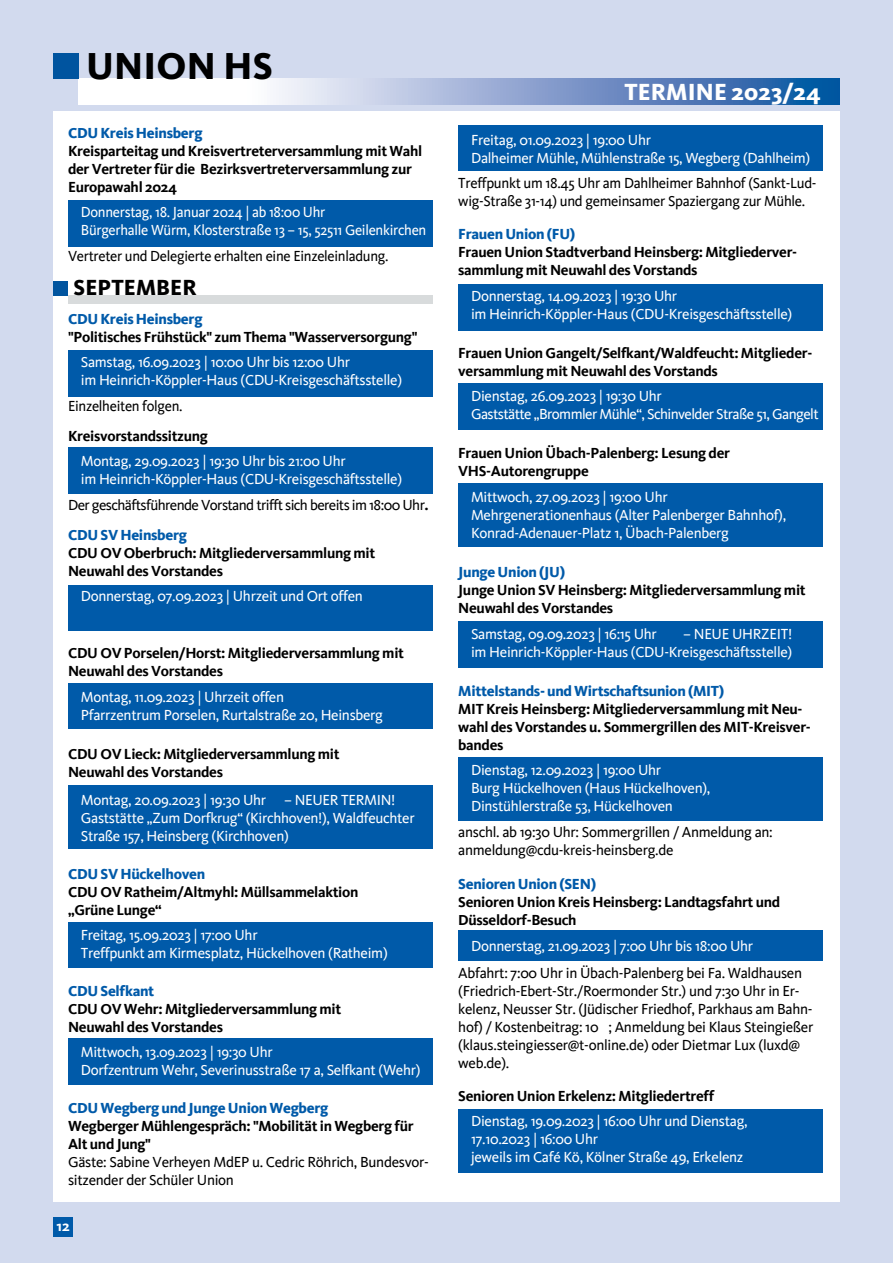
<style>
.page{position:relative;width:893px;height:1263px;background:#d2daee}
.page>*{position:absolute;margin:0;border:0;box-sizing:border-box;transform-origin:0 0}
.t1{font:800 38.7px "Kievit";letter-spacing:.005em;color:#000}
.t2{font:800 24px "Kievit";letter-spacing:.005em;color:#fff}
.t3{font:800 22.5px "Kievit";letter-spacing:.005em;color:#000}
.t4{font:15px/18px "Kievit";letter-spacing:-.02em;color:#fff}
.t5{font:700 15px/18px "Kievit";letter-spacing:-.02em;color:#000}
.t6{font:15px/18px "Kievit";letter-spacing:-.02em;color:#000}
.t7{font:800 15px "Kievit";letter-spacing:-.02em;color:#005aa9}
.t8{font:15px/18px "Kievit";letter-spacing:-.04em;color:#fff}
.t9{font:15px/30px "Kievit";letter-spacing:-.04em;color:#000}
.t10{font:700 15px "Kievit";color:#fff}
.s1{font-weight:700}
.s2{font-weight:800;color:#005aa9}
.s3{font-weight:700;color:#000}
</style>
<div class="page">
<div style="left:53px;top:111px;width:787px;height:1090px;background:#fff"></div>
<div style="left:458px;top:383px;width:365px;height:46px;background:#005aa9"></div>
<div style="left:68px;top:785px;width:365px;height:64px;background:#005aa9"></div>
<svg style="left:79px;top:79px;width:761px;height:26px;background:#a0b6d8"></svg>
<div style="left:53px;top:53px;width:26px;height:26px;background:#00549f"></div>
<div style="left:68px;top:200px;width:365px;height:46px;background:#005aa9"></div>
<div style="left:68px;top:350px;width:365px;height:47px;background:#005aa9"></div>
<div style="left:68px;top:447px;width:365px;height:46px;background:#005aa9"></div>
<div style="left:68px;top:683px;width:365px;height:46px;background:#005aa9"></div>
<div style="left:458px;top:483px;width:365px;height:64px;background:#005aa9"></div>
<div style="left:458px;top:621px;width:365px;height:47px;background:#005aa9"></div>
<div style="left:458px;top:757px;width:365px;height:64px;background:#005aa9"></div>
<div style="left:458px;top:1109px;width:365px;height:63px;background:#005aa9"></div>
<div style="left:68px;top:295px;width:365px;height:9px;background:#d8dbdc"></div>
<div style="left:53px;top:281px;width:15px;height:14px;background:#00549f"></div>
<div style="left:68px;top:1038px;width:365px;height:47px;background:#005aa9"></div>
<div style="left:68px;top:922px;width:365px;height:46px;background:#005aa9"></div>
<div style="left:458px;top:284px;width:365px;height:46px;background:#005aa9"></div>
<div style="left:458px;top:125px;width:365px;height:46px;background:#005aa9"></div>
<div style="left:53px;top:1217px;width:20px;height:20px;background:#005aa9"></div>
<div style="left:68px;top:585px;width:365px;height:45px;background:#005aa9"></div>
<div style="left:458px;top:930px;width:365px;height:31px;background:#005aa9"></div>
<h1 class="t1" style="left:86px;top:43px;width:188px">UNION HS</h1>
<p class="t7" style="left:68px;top:124px;width:136px">CDU Kreis Heinsberg</p>
<p class="t5" style="left:68px;top:142px;width:356px">Kreisparteitag und Kreisvertreterversammlung mit Wahl der Vertreter für die Bezirksvertreterversammlung zur<br>Europawahl 2024</p>
<p class="t4" style="left:81px;top:203px;width:347px">Donnerstag, 18. Januar 2024 | ab 18:00 Uhr<br>Bürgerhalle Würm, Klosterstraße 13 – 15, 52511 Geilenkirchen</p>
<p class="t6" style="left:68px;top:247px;width:322px">Vertreter und Delegierte erhalten eine Einzeleinladung.</p>
<h3 class="t3" style="left:74px;top:274px;width:125px">SEPTEMBER</h3>
<p class="t7" style="left:68px;top:310px;width:136px">CDU Kreis Heinsberg</p>
<p class="t5" style="left:68px;top:328px;width:351px">"Politisches Frühstück" zum Thema "Wasserversorgung"</p>
<p class="t4" style="left:81px;top:353px;width:323px">Samstag, 16.09.2023 | 10:00 Uhr bis 12:00 Uhr<br>im Heinrich-Köppler-Haus (CDU-Kreisgeschäftsstelle)</p>
<p class="t6" style="left:68px;top:397px;width:116px">Einzelheiten folgen.</p>
<p class="t5" style="left:68px;top:427px;width:141px">Kreisvorstandssitzung</p>
<p class="t4" style="left:81px;top:452px;width:323px">Montag, 29.09.2023 | 19:30 Uhr bis 21:00 Uhr<br>im Heinrich-Köppler-Haus (CDU-Kreisgeschäftsstelle)</p>
<p class="t9" style="left:68px;top:490px;width:362px">Der geschäftsführende Vorstand trifft sich bereits im 18:00 Uhr<span class="s1">.<br></span><span class="s2">CDU SV Heinsberg</span></p>
<p class="t5" style="left:68px;top:544px;width:309px">CDU OV Oberbruch: Mitgliederversammlung mit<br>N euwahl des Vorstandes</p>
<p class="t4" style="left:81px;top:587px;width:284px">Donnerstag, 07.09.2023 | Uhrzeit und Ort offen</p>
<p class="t5" style="left:68px;top:644px;width:337px">CDU OV Porselen/Horst: Mitgliederversammlung mit<br>N euwahl des Vorstandes</p>
<p class="t4" style="left:81px;top:688px;width:304px">Montag, 11.09.2023 | Uhrzeit offen<br>Pfarrzentrum Porselen, Rurtalstraße 20, H einsberg</p>
<p class="t5" style="left:68px;top:745px;width:273px">CDU OV Lieck: Mitgliederversammlung mit<br>N euwahl des Vorstandes</p>
<p class="t4" style="left:81px;top:791px;width:316px">Montag, 20.09.2023 | 19:30 Uhr – N EUER TERMIN !</p>
<p class="t4" style="left:68px;top:809px;width:348px">Gaststätte „Zum Dorfkrug“ (Kirchhoven!), Waldfeuchter</p>
<p class="t4" style="left:81px;top:827px;width:210px">Straße 157, Heinsberg (Kirchhoven)</p>
<p class="t7" style="left:68px;top:865px;width:139px">CDU SV Hückelhoven</p>
<p class="t5" style="left:68px;top:883px;width:292px">CDU OV Ratheim/Altmyhl: Müllsammelaktion „Grüne Lunge“</p>
<p class="t4" style="left:81px;top:926px;width:308px">Freitag, 15.09.2023 | 17:00 Uhr<br>Treffpunkt am Kirmesplatz, H ückelhoven (Ratheim)</p>
<p class="t7" style="left:68px;top:982px;width:88px">CDU Selfkant</p>
<p class="t5" style="left:68px;top:1000px;width:275px">CDU OV Wehr: Mitgliederversammlung mit<br>N euwahl des Vorstandes</p>
<p class="t4" style="left:81px;top:1043px;width:341px">Mittwoch, 13.09.2023 | 19:30 Uhr<br>Dorfzentrum Wehr, Severinusstraße 17 a, Selfkant (Wehr)</p>
<p class="t7" style="left:68px;top:1099px;width:262px">CDU Wegberg und Junge Union Wegberg</p>
<p class="t5" style="left:68px;top:1117px;width:347px">Wegberger Mühlengespräch: "Mobilität in Wegberg für<br>Alt und Jung"</p>
<p class="t6" style="left:68px;top:1153px;width:362px">Gäste: Sabine Verheyen MdEP u. Cedric Röhrich, Bundesvor&shy;sitzender der Schüler Union</p>
<p class="t10" style="left:56px;top:1217px;width:15px">12</p>
<h2 class="t2" style="left:624px;top:78px;width:198px">TERMINE 2023/24</h2>
<p class="t4" style="left:471px;top:131px;width:341px">Freitag, 01.09.2023 | 19:00 Uhr<br>Dalheimer Mühle, Mühlenstraße 15, Wegberg (Dahlheim)</p>
<p class="t6" style="left:458px;top:175px;width:360px">Treffpunkt um 18.45 Uhr am Dahlheimer Bahnhof (Sankt-Lud&shy;wig-Straße 31-14) und gemeinsamer Spaziergang zur Mühle.</p>
<p class="t7" style="left:458px;top:225px;width:119px">Frauen Union (FU)</p>
<p class="t5" style="left:458px;top:243px;width:340px">Frauen U nion Stadtverband Heinsberg: Mitgliederver&shy;sammlung mit Neuwahl des Vorstands</p>
<p class="t4" style="left:471px;top:287px;width:323px">Donnerstag, 14.09.2023 | 19:30 Uhr<br>im Heinrich-Köppler-Haus (CDU-Kreisgeschäftsstelle)</p>
<p class="t5" style="left:458px;top:344px;width:356px">Frauen U nion Gangelt/Selfkant/Waldfeucht: Mitglieder&shy;versammlung mit Neuwahl des Vorstands</p>
<p class="t8" style="left:458px;top:388px;width:362px;text-indent:13px">Dienstag, 26.09.2023 | 19:30 Uhr<br>Gaststätte „Brommler Mühle“, Schinvelder Straße 51, Gangelt</p>
<p class="t5" style="left:458px;top:444px;width:273px">Frauen U nion Übach-Palenberg: Lesung der<br>VHS-Autorengruppe</p>
<p class="t4" style="left:471px;top:488px;width:317px">Mittwoch, 27.09.2023 | 19:00 Uhr<br>Mehrgenerationenhaus (Alter Palenberger Bahnhof),<br>Konrad-Adenauer-Platz 1, Übach-Palenberg</p>
<p class="t7" style="left:458px;top:563px;width:108px">Junge Union (JU)</p>
<p class="t5" style="left:458px;top:581px;width:349px">Junge U nion SV Heinsberg: Mitgliederversammlung mit<br>N euwahl des Vorstandes</p>
<p class="t4" style="left:471px;top:625px;width:187px">Samstag, 09.09.2023 | 16:15 Uhr</p>
<p class="t4" style="left:471px;top:625px;width:323px;text-align:right">– N EUE UHRZEIT!<br>im Heinrich-Köppler-Haus (CDU-Kreisgeschäftsstelle)</p>
<p class="t7" style="left:458px;top:681px;width:267px">Mittelstands- und Wirtschaftsunion (MIT)</p>
<p class="t5" style="left:458px;top:699px;width:354px">MIT Kreis Heinsberg: Mitgliederversammlung mit Neu&shy;wahl des Vorstandes u. Sommergrillen des MIT-Kreisver&shy;bandes</p>
<p class="t4" style="left:471px;top:761px;width:241px">Dienstag, 12.09.2023 | 19:00 Uhr<br>Burg H ückelhoven (Haus H ückelhoven),<br>Dinstühlerstraße 53, H ückelhoven</p>
<p class="t6" style="left:458px;top:823px;width:316px">anschl. ab 19:30 Uhr: Sommergrillen / Anmeldung an: anmeldung@cdu-kreis-heinsberg.de</p>
<p class="t7" style="left:458px;top:875px;width:139px">Senioren Union (SEN)</p>
<p class="t5" style="left:458px;top:893px;width:323px">Senioren U nion Kreis Heinsberg: Landtagsfahrt und<br>Düsseldorf-Besuch</p>
<p class="t4" style="left:471px;top:937px;width:284px">Donnerstag, 21.09.2023 | 7:00 Uhr bis 18:00 Uhr</p>
<p class="t6" style="left:458px;top:964px;width:356px">Abfahrt: 7:00 Uhr in Übach-Palenberg bei Fa. Waldhausen (Friedrich-Ebert-Str./Roermonder Str.) und 7:30 Uhr in Er&shy;kelenz, Neusser Str. (Jüdischer Friedhof, Parkhaus am Bahn&shy;hof) / Kostenbeitrag: 10 €; Anmeldung bei Klaus Steingießer (klaus.steingiesser@t-online.de) oder Dietmar Lux (luxd@ web.de).</p>
<p class="t4" style="left:471px;top:1083px;width:333px;line-height:25.5px;text-indent:-13px"><span class="s3">Senioren U nion Erkelenz: Mitgliedertreff</span> Donnerstag,<br>Dienstag, 19.09.2023 | 16:00 Uhr und Dienstag,</p>
<p class="t4" style="left:471px;top:1130px;width:274px">17.10.2023 | 16:00 Uhr<br>jeweils im Café Kö, Kölner Straße 49, Erkelenz</p>
</div>
